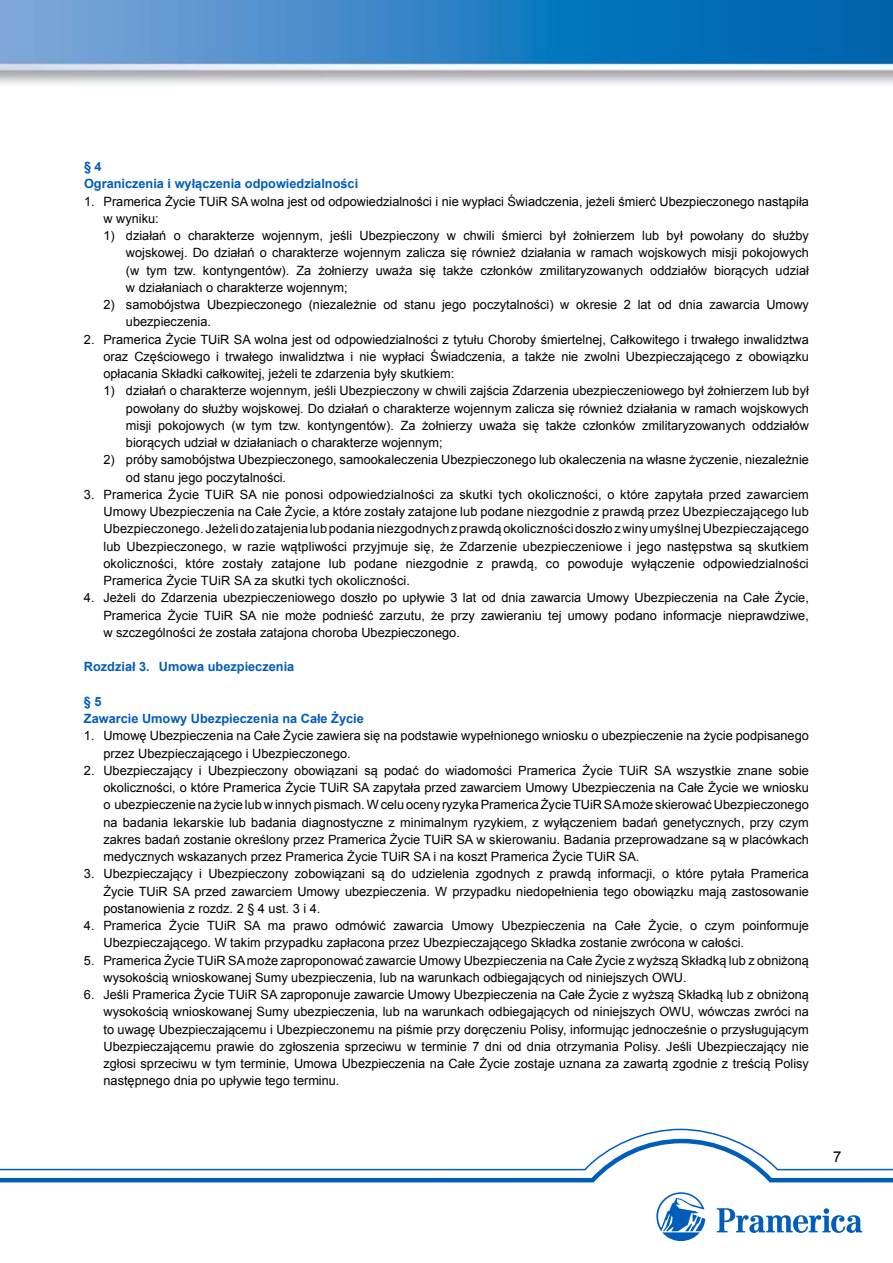
<style>
.page{position:relative;width:893px;height:1263px;background:#fff}
.page>*{position:absolute;margin:0;border:0;box-sizing:border-box;transform-origin:0 0}
.t1{font:15px "Arial";color:#000}
.t2{font:12.75px/17.2px "Arial";color:#000;text-align:justify}
.t3{font:700 12.75px/17.2px "Arial";color:#005db9}
</style>
<div class="page">
<svg style="left:0;top:1128px;width:893px;height:55px"></svg>
<svg style="left:717px;top:1208px;width:145px;height:25px"></svg>
<svg style="left:656px;top:1192px;width:49px;height:49px"></svg>
<img style="left:0;top:0;width:893px;height:85px">
<p class="t3" style="left:84px;top:158px;width:276px">§ 4<br>Ograniczenia i wyłączenia odpowiedzialności</p>
<p class="t2" style="left:103px;top:193px;width:707px;text-indent:-19px">1. Pramerica Życie TUiR SA wolna jest od odpowiedzialności i nie wypłaci Świadczenia, jeżeli śmierć Ubezpieczonego nastąpiła w wyniku:</p>
<p class="t2" style="left:126px;top:227px;width:684px;text-indent:-22px">1) działań o charakterze wojennym, jeśli Ubezpieczony w chwili śmierci był żołnierzem lub był powołany do służby wojskowej. Do działań o charakterze wojennym zalicza się również działania w ramach wojskowych misji pokojowych (w tym tzw. kontyngentów). Za żołnierzy uważa się także członków zmilitaryzowanych oddziałów biorących udział w działaniach o charakterze wojennym;</p>
<p class="t2" style="left:126px;top:296px;width:684px;text-indent:-23px">2) samobójstwa Ubezpieczonego (niezależnie od stanu jego poczytalności) w okresie 2 lat od dnia zawarcia Umowy ubezpieczenia.</p>
<p class="t2" style="left:103px;top:331px;width:707px;text-indent:-19px">2. Pramerica Życie TUiR SA wolna jest od odpowiedzialności z tytułu Choroby śmiertelnej, Całkowitego i trwałego inwalidztwa oraz Częściowego i trwałego inwalidztwa i nie wypłaci Świadczenia, a także nie zwolni Ubezpieczającego z obowiązku opłacania Składki całkowitej, jeżeli te zdarzenia były skutkiem:</p>
<p class="t2" style="left:126px;top:382px;width:684px;text-indent:-23px">1) działań o charakterze wojennym, jeśli Ubezpieczony w chwili zajścia Zdarzenia ubezpieczeniowego był żołnierzem lub był powołany do służby wojskowej. Do działań o charakterze wojennym zalicza się również działania w ramach wojskowych misji pokojowych (w tym tzw. kontyngentów). Za żołnierzy uważa się także członków zmilitaryzowanych oddziałów biorących udział w działaniach o charakterze wojennym;</p>
<p class="t2" style="left:126px;top:451px;width:684px;text-indent:-23px">2) próby samobójstwa Ubezpieczonego, samookaleczenia Ubezpieczonego lub okaleczenia na własne życzenie, niezależnie od stanu jego poczytalności.</p>
<p class="t2" style="left:103px;top:486px;width:707px;text-indent:-19px">3. Pramerica Życie TUiR SA nie ponosi odpowiedzialności za skutki tych okoliczności, o które zapytała przed zawarciem Umowy Ubezpieczenia na Całe Życie, a które zostały zatajone lub podane niezgodnie z prawdą przez Ubezpieczającego lub Ubezpieczonego. Jeżeli dozatajenia lub podania niezgodnych zprawdą okoliczności doszło zwiny umyślnej Ubezpieczającego lub Ubezpieczonego, w razie wątpliwości przyjmuje się, że Zdarzenie ubezpieczeniowe i jego następstwa są skutkiem okoliczności, które zostały zatajone lub podane niezgodnie z prawdą, co powoduje wyłączenie odpowiedzialności Pramerica Życie TUiR SA za skutki tych okoliczności.</p>
<p class="t2" style="left:103px;top:589px;width:707px;text-indent:-19px">4. Jeżeli do Zdarzenia ubezpieczeniowego doszło po upływie 3 lat od dnia zawarcia Umowy Ubezpieczenia na Całe Życie, Pramerica Życie TUiR SA nie może podnieść zarzutu, że przy zawieraniu tej umowy podano informacje nieprawdziwe, w szczególności że została zatajona choroba Ubezpieczonego.</p>
<p class="t3" style="left:84px;top:659px;width:212px">Rozdział 3. Umowa ubezpieczenia</p>
<p class="t3" style="left:84px;top:693px;width:281px">§ 5<br>Zawarcie Umowy Ubezpieczenia na Całe Życie</p>
<p class="t2" style="left:103px;top:727px;width:707px;text-indent:-19px">1. Umowę Ubezpieczenia na Całe Życie zawiera się na podstawie wypełnionego wniosku o ubezpieczenie na życie podpisanego przez Ubezpieczającego i Ubezpieczonego.</p>
<p class="t2" style="left:103px;top:762px;width:707px;text-indent:-19px">2. Ubezpieczający i Ubezpieczony obowiązani są podać do wiadomości Pramerica Życie TUiR SA wszystkie znane sobie okoliczności, o które Pramerica Życie TUiR SA zapytała przed zawarciem Umowy Ubezpieczenia na Całe Życie we wniosku o ubezpieczenie na życie lub w innych pismach. Wcelu oceny ryzyka Pramerica Życie TUiR SA może skierować Ubezpieczonego na badania lekarskie lub badania diagnostyczne z minimalnym ryzykiem, z wyłączeniem badań genetycznych, przy czym zakres badań zostanie określony przez Pramerica Życie TUiR SA w skierowaniu. Badania przeprowadzane są w placówkach medycznych wskazanych przez Pramerica Życie TUiR SA i na koszt Pramerica Życie TUiR SA.</p>
<p class="t2" style="left:103px;top:865px;width:707px;text-indent:-19px">3. Ubezpieczający i Ubezpieczony zobowiązani są do udzielenia zgodnych z prawdą informacji, o które pytała Pramerica Życie TUiR SA przed zawarciem Umowy ubezpieczenia. W przypadku niedopełnienia tego obowiązku mają zastosowanie postanowienia z rozdz. 2 § 4 ust. 3 i 4.</p>
<p class="t2" style="left:103px;top:917px;width:707px;text-indent:-19px">4. Pramerica Życie TUiR SA ma prawo odmówić zawarcia Umowy Ubezpieczenia na Całe Życie, o czym poinformuje<br>Ubezpieczającego. W takim przypadku zapłacona przez Ubezpieczającego Składka zostanie zwrócona w całości.</p>
<p class="t2" style="left:103px;top:952px;width:707px;text-indent:-20px">5. Pramerica Życie TUiR SA może zaproponować zawarcie Umowy Ubezpieczenia na Całe Życie z wyższą Składką lub z obniżoną wysokością wnioskowanej Sumy ubezpieczenia, lub na warunkach odbiegających od niniejszych OWU.</p>
<p class="t2" style="left:103px;top:986px;width:707px;text-indent:-19px">6. Jeśli Pramerica Życie TUiR SA zaproponuje zawarcie Umowy Ubezpieczenia na Całe Życie z wyższą Składką lub z obniżoną wysokością wnioskowanej Sumy ubezpieczenia, lub na warunkach odbiegających od niniejszych OWU, wówczas zwróci na to uwagę Ubezpieczającemu i Ubezpieczonemu na piśmie przy doręczeniu Polisy, informując jednocześnie o przysługującym Ubezpieczającemu prawie do zgłoszenia sprzeciwu w terminie 7 dni od dnia otrzymania Polisy. Jeśli Ubezpieczający nie zgłosi sprzeciwu w tym terminie, Umowa Ubezpieczenia na Całe Życie zostaje uznana za zawartą zgodnie z treścią Polisy następnego dnia po upływie tego terminu.</p>
<p class="t1" style="left:833px;top:1146px;width:10px">7</p>
</div>
